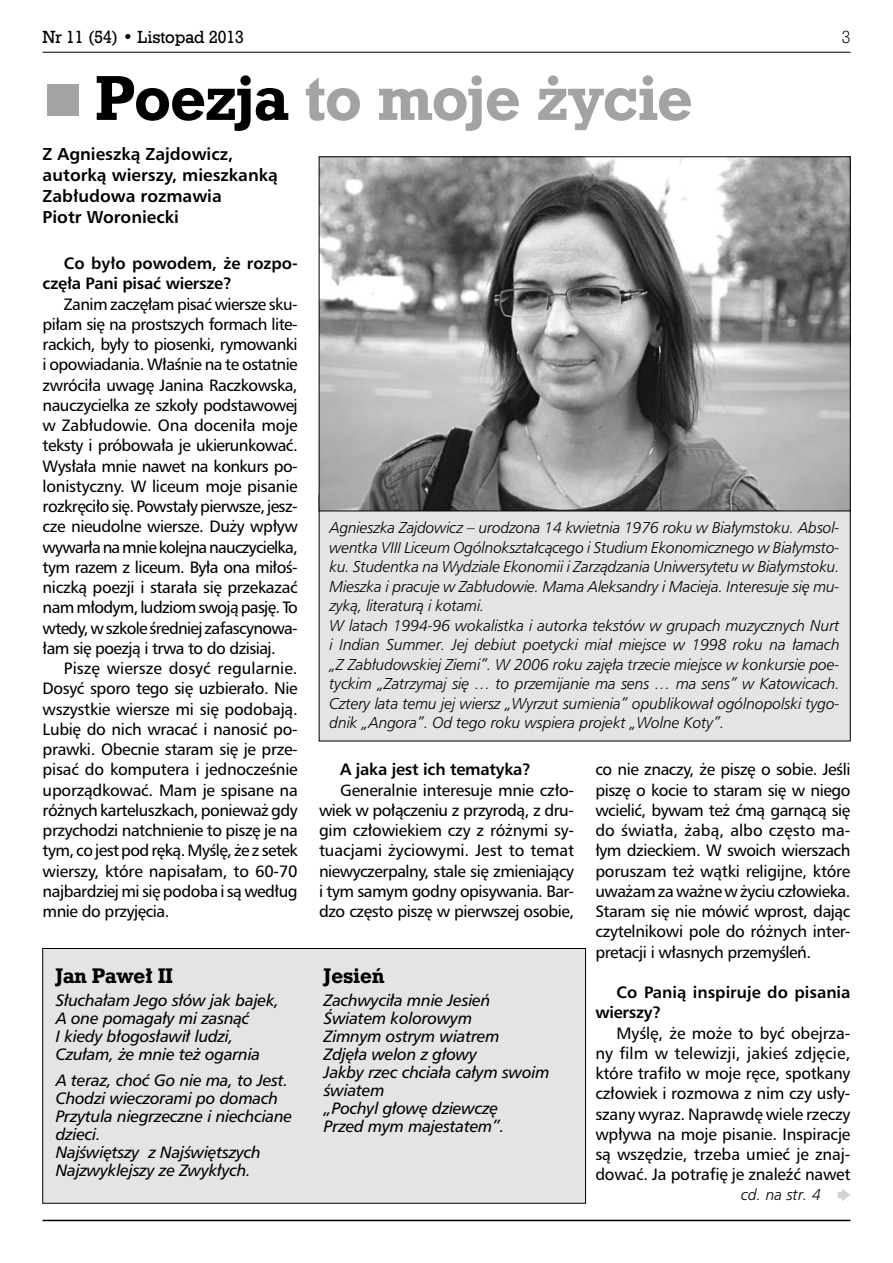
<style>
.page{position:relative;width:893px;height:1263px;background:#fff}
.page>*{position:absolute;margin:0;border:0;box-sizing:border-box;transform-origin:0 0}
.t1{font:54px "Geo Slb 712 Bd PL";letter-spacing:-.01em;color:#a3a3a3}
.t2{font:18px "Geo Slb 712 Bd PL";color:#000}
.t3{font:17.25px/21px "Humnst 777 PL Bold A";color:#000}
.t4{font:16.5px/20.2px "Humnst 777 PL Roman A";letter-spacing:-.03em;color:#000;text-align:justify}
.t5{font:16.5px/18px "Humnst 777 PL Italic A";letter-spacing:-.015em;color:#000}
.t6{font:16.5px/20.2px "Humnst 777 PL Bold A";letter-spacing:-.015em;color:#000}
.t7{font:15.75px/19.5px "Humnst 777 Lt PL Light Italic A";letter-spacing:-.01em;color:#000}
.t8{font:15px "Geo Slb 712 Md PL";color:#000}
.t9{font:15px "Geo Slb 712 Lt PL";color:#000}
.s1{color:#000}
</style>
<div class="page">
<hr style="left:43px;top:1220px;width:807px;height:1px;background:#000">
<hr style="left:43px;top:52px;width:807px;height:1px;background:#000">
<div style="left:319px;top:495px;width:531px;height:246px;background:#e4e4e4"></div>
<svg style="left:838px;top:1189px;width:12px;height:12px"></svg>
<div style="left:43px;top:948px;width:542px;height:255px;background:#e4e4e4"></div>
<div style="left:43px;top:948px;width:543px;height:255px;border:1px solid #000"></div>
<img style="left:321px;top:159px;width:527px;height:350px">
<p class="t8" style="left:43px;top:31px;width:203px">Nr 11 (54) • Listopad 2013</p>
<p class="t9" style="left:842px;top:31px;width:10px">3</p>
<h1 class="t1" style="left:96px;top:75px;width:599px"><span class="s1">Poezja</span> to moje życie</h1>
<p class="t3" style="left:43px;top:145px;width:237px">Z Agnieszką Zajdowicz, autorką wierszy, mieszkanką<br>Zabłudowa rozmawia<br>Piotr Woroniecki</p>
<p class="t6" style="left:43px;top:255px;width:257px;text-indent:21px">Co było powodem, że rozpo&shy;częła Pani pisać wiersze?</p>
<p class="t4" style="left:43px;top:295px;width:257px;text-indent:21px">Zanim zaczęłam pisać wiersze sku&shy;piłam się na prostszych formach lite&shy;rackich, były to piosenki, rymowanki i opowiadania. Właśnie na te ostatnie zwróciła uwagę Janina Raczkowska, nauczycielka ze szkoły podstawowej w Zabłudowie. Ona doceniła moje teksty i próbowała je ukierunkować.<br>Wysłała mnie nawet na konkurs po&shy;lonistyczny. W liceum moje pisanie rozkręciło się. Powstały pierwsze, jesz&shy;cze nieudolne wiersze. Duży wpływ wywarła na mnie kolejna nauczycielka, tym razem z liceum. Była ona miłoś&shy;niczką poezji i starała się przekazać nam młodym, ludziom swoją pasję. To wtedy, w szkole średniej zafascynowa&shy;łam się poezją i trwa to do dzisiaj.</p>
<p class="t4" style="left:43px;top:660px;width:257px;text-indent:21px">Piszę wiersze dosyć regularnie.<br>Dosyć sporo tego się uzbierało. Nie wszystkie wiersze mi się podobają.<br>Lubię do nich wracać i nanosić po&shy;prawki. Obecnie staram się je prze&shy;pisać do komputera i jednocześnie uporządkować. Mam je spisane na różnych karteluszkach, ponieważ gdy przychodzi natchnienie to piszę je na tym, co jest pod ręką. Myślę, że z setek wierszy, które napisałam, to 60-70 najbardziej mi się podoba i są według mnie do przyjęcia.</p>
<p class="t7" style="left:330px;top:519px;width:512px">Agnieszka Zajdowicz – urodzona 14 kwietnia 1976 roku w Białymstoku. Absol&shy;wentka VIII Liceum Ogólnokształcącego i Studium Ekonomicznego w Białymsto&shy;ku. Studentka na Wydziale Ekonomii i Zarządzania Uniwersytetu w Białymstoku.<br>Mieszka i pracuje w Zabłudowie. Mama Aleksandry i Macieja. Interesuje się mu&shy;zyką, literaturą i kotami.<br>W latach 1994-96 wokalistka i autorka tekstów w grupach muzycznych Nurt i Indian Summer. Jej debiut poetycki miał miejsce w 1998 roku na łamach „Z Zabłudowskiej Ziemi”. W 2006 roku zajęła trzecie miejsce w konkursie poe&shy;tyckim „Zatrzymaj się … to przemijanie ma sens … ma sens” w Katowicach.<br>Cztery lata temu jej wiersz „Wyrzut sumienia” opublikował ogólnopolski tygo&shy;dnik „Angora”. Od tego roku wspiera projekt „Wolne Koty”.</p>
<p class="t6" style="left:340px;top:761px;width:192px">A jaka jest ich tematyka?</p>
<p class="t4" style="left:319px;top:781px;width:257px;text-indent:21px">Generalnie interesuje mnie czło&shy;wiek w połączeniu z przyrodą, z dru&shy;gim człowiekiem czy z różnymi sy&shy;tuacjami życiowymi. Jest to temat niewyczerpalny, stale się zmieniający i tym samym godny opisywania. Bar&shy;dzo często piszę w pierwszej osobie,</p>
<p class="t4" style="left:595px;top:761px;width:257px">co nie znaczy, że piszę o sobie. Jeśli piszę o kocie to staram się w niego wcielić, bywam też ćmą garnącą się do światła, żabą, albo często ma&shy;łym dzieckiem. W swoich wierszach poruszam też wątki religijne, które uważam za ważne w życiu człowieka.<br>Staram się nie mówić wprost, dając czytelnikowi pole do różnych inter&shy;pretacji i własnych przemyśleń.</p>
<p class="t6" style="left:595px;top:984px;width:257px;text-indent:21px">Co Panią inspiruje do pisania wierszy?</p>
<p class="t4" style="left:595px;top:1024px;width:257px;text-indent:21px">Myślę, że może to być obejrza&shy;ny film w telewizji, jakieś zdjęcie, które trafiło w moje ręce, spotkany człowiek i rozmowa z nim czy usły&shy;szany wyraz. Naprawdę wiele rzeczy wpływa na moje pisanie. Inspiracje są wszędzie, trzeba umieć je znaj&shy;dować. Ja potrafię je znaleźć nawet</p>
<p class="t2" style="left:324px;top:968px;width:62px">Jesień</p>
<p class="t5" style="left:324px;top:992px;width:227px">Zachwyciła mnie Jesień<br>Światem kolorowym<br>Zimnym ostrym wiatrem<br>Zdjęła welon z głowy<br>Jakby rzec chciała całym swoim światem<br>„Pochyl głowę dziewczę<br>Przed mym majestatem”.</p>
<p class="t2" style="left:56px;top:968px;width:119px">Jan Paweł II</p>
<p class="t5" style="left:56px;top:992px;width:225px">Słuchałam Jego słów jak bajek,<br>A one pomagały mi zasnąć<br>I kiedy błogosławił ludzi,<br>Czułam, że mnie też ogarnia</p>
<p class="t5" style="left:56px;top:1073px;width:238px">A teraz, choć Go nie ma, to Jest.<br>Chodzi wieczorami po domach<br>Przytula niegrzeczne i niechciane dzieci.<br>Najświętszy z Najświętszych<br>Najzwyklejszy ze Zwykłych.</p>
<p class="t7" style="left:741px;top:1186px;width:81px">cd. na str. 4</p>
</div>
